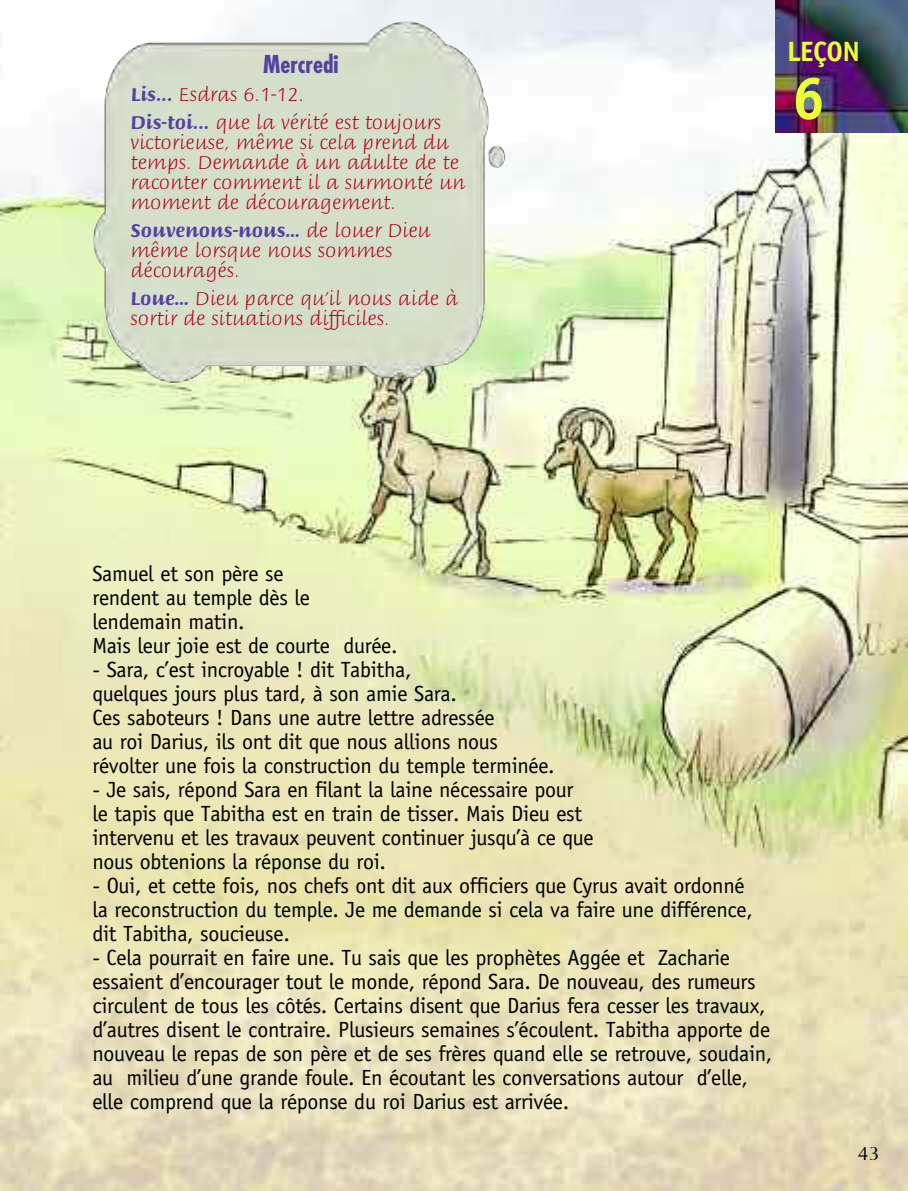
<style>
.page{position:relative;width:908px;height:1191px;background:#fff}
.page>*{position:absolute;margin:0;border:0;box-sizing:border-box;transform-origin:0 0}
.t1{font:700 60px "Officina Sans";color:#ebff38}
.t2{font:700 28px "Officina Sans";letter-spacing:-.025em;color:#ebff38}
.t3{font:700 condensed 24px "Futura";color:#5441a2}
.t4{font:22px/24px "Officina Sans";letter-spacing:-.015em;color:#000}
.t5{font:20px/20px "Briem Script MM 217 wt";color:#b10016}
.t6{font:20px "Briem Script MM 553 wt";color:#5441a2}
.t7{font:20px "Optane";color:#000}
.s1{font-family:"Briem Script MM 553 wt";color:#5441a2}
.s2{font-family:"Briem Script MM 217 wt";color:#b10016}
</style>
<div class="page">
<img style="left:0;top:0;width:907px;height:1191px">
<img style="left:775px;top:0;width:132px;height:133px">
<img style="left:93px;top:21px;width:396px;height:359px">
<p class="t3" style="left:263px;top:53px;width:77px">Mercredi</p>
<p class="t5" style="left:130px;top:82px;width:312px;line-height:28px"><span class="s1">Lis...</span> Esdras 6.1-12.<br><span class="s1">Dis-toi...</span> que la vérité est toujours</p>
<p class="t5" style="left:130px;top:134px;width:336px">victorieuse, même si cela prend du temps. Demande à un adulte de te raconter comment il a surmonté un moment de découragement.</p>
<p class="t6" style="left:130px;top:222px;width:301px">Souvenons-nous… <span class="s2">de louer Dieu</span></p>
<p class="t5" style="left:130px;top:242px;width:263px">même lorsque nous sommes découragés.</p>
<p class="t5" style="left:130px;top:290px;width:329px"><span class="s1">Loue…</span> Dieu parce qu’il nous aide à sortir de situations difficiles.</p>
<p class="t2" style="left:786px;top:41px;width:74px">LEÇON</p>
<h1 class="t1" style="left:791px;top:76px;width:35px">6</h1>
<p class="t4" style="left:92px;top:563px;width:306px">Samuel et son père se<br>rendent au temple dès le lendemain matin.<br>Mais leur joie est de courte durée.</p>
<p class="t4" style="left:92px;top:659px;width:463px">- Sara, c’est incroyable ! dit Tabitha,<br>quelques jours plus tard, à son amie Sara.<br>Ces saboteurs ! Dans une autre lettre adressée<br>au roi Darius, ils ont dit que nous allions nous révolter une fois la construction du temple terminée.</p>
<p class="t4" style="left:92px;top:779px;width:502px">- Je sais, répond Sara en filant la laine nécessaire pour le tapis que Tabitha est en train de tisser. Mais Dieu est intervenu et les travaux peuvent continuer jusqu’à ce que nous obtenions la réponse du roi.</p>
<p class="t4" style="left:92px;top:875px;width:661px">- Oui, et cette fois, nos chefs ont dit aux officiers que Cyrus avait ordonné la reconstruction du temple. Je me demande si cela va faire une différence, dit Tabitha, soucieuse.</p>
<p class="t4" style="left:92px;top:947px;width:681px">- Cela pourrait en faire une. Tu sais que les prophètes Aggée et Zacharie essaient d’encourager tout le monde, répond Sara. De nouveau, des rumeurs circulent de tous les côtés. Certains disent que Darius fera cesser les travaux, d’autres disent le contraire. Plusieurs semaines s’écoulent. Tabitha apporte de nouveau le repas de son père et de ses frères quand elle se retrouve, soudain, au milieu d’une grande foule. En écoutant les conversations autour d’elle, elle comprend que la réponse du roi Darius est arrivée.</p>
<p class="t7" style="left:857px;top:1145px;width:23px">43</p>
</div>
